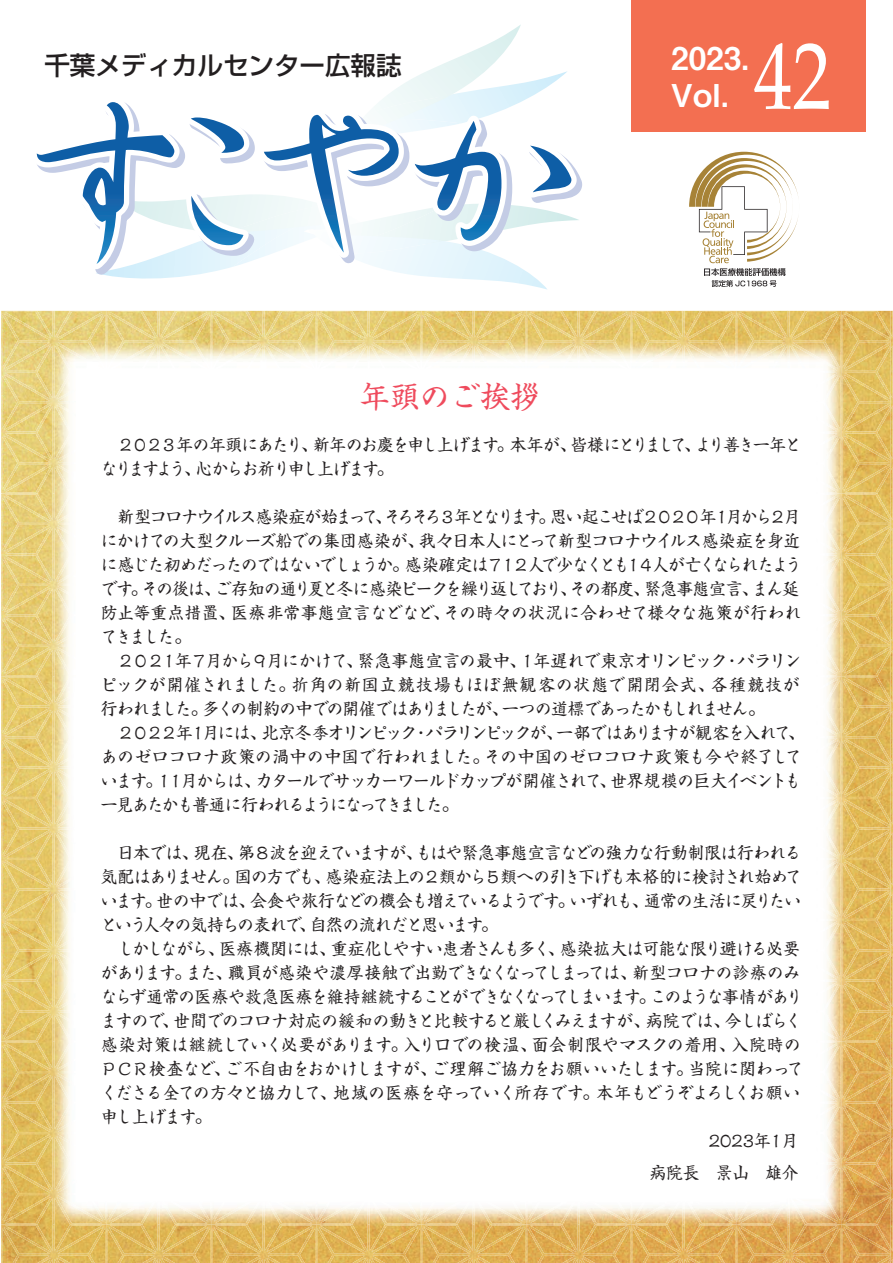
<style>
.page{position:relative;width:893px;height:1263px;background:#fff}
.page>*{position:absolute;margin:0;border:0;box-sizing:border-box;transform-origin:0 0}
.t1{font:95.25px "Palatino";color:#fff;scale:.82 1}
.t2{font:31.5px/37.8px "Midashi Go Pro MB31";color:#fff}
.t3{font:30px "Shinsei Kai Pro CBSK1";color:#ef4b5d}
.t4{font:500 25.5px "Shin Go Pro";color:#231f20}
.t5{font:16.5px/24px "Shinsei Kai Pro CBSK1";letter-spacing:-.045em;color:#231f20}
.t6{font:16.5px "Shinsei Kai Pro CBSK1";letter-spacing:-.02em;color:#231f20}
.t7{font:16.5px/24px "Shinsei Kai Pro CBSK1";letter-spacing:-.085em;color:#231f20}
.t8{font:16.5px "Shinsei Kai Pro CBSK1";letter-spacing:-.075em;color:#231f20}
.t9{font:16.5px "Shinsei Kai Pro CBSK1";letter-spacing:.015em;color:#231f20}
.t10{font:16.5px "Shinsei Kai Pro CBSK1";letter-spacing:.03em;color:#231f20}
.t11{font:16.5px "Shinsei Kai Pro CBSK1";color:#231f20}
</style>
<div class="page">
<img style="left:1px;top:1224px;width:1px;height:39px">
<img style="left:7px;top:310px;width:884px;height:953px">
<div style="left:631px;top:0;width:235px;height:131px;background:#f36f51"></div>
<svg style="left:36px;top:25px;width:546px;height:265px"></svg>
<svg style="left:689px;top:152px;width:109px;height:135px"></svg>
<h3 class="t4" style="left:44px;top:44px;width:358px">千葉メディカルセンター広報誌</h3>
<h1 class="t1" style="left:754px;top:-3px;width:96px">42</h1>
<h2 class="t2" style="left:671px;top:35px;width:80px">2023.<br>Vol.</h2>
<h3 class="t3" style="left:360px;top:373px;width:181px">年頭のご挨拶</h3>
<p class="t7" style="left:101px;top:431px;width:702px;text-indent:16px">２０２３年の年頭にあたり、新年のお慶を申し上げます。本年が、皆様にとりまして、より善き一年となりますよう、心からお祈り申し上げます。</p>
<p class="t5" style="left:101px;top:503px;width:702px;text-indent:16px">新型コロナウイルス感染症が始まって、そろそろ３年となります。思い起こせば２０２０年１月から２月にかけての大型クルーズ船での集団感染が、我々日本人にとって新型コロナウイルス感染症を身近に感じた初めだったのではないでしょうか。感染確定は７１２人で少なくとも１４人が亡くなられたようです。その後は、ご存知の通り夏と冬に感染ピークを繰り返しており、その都度、緊急事態宣言、まん延防止等重点措置、医療非常事態宣言などなど、その時々の状況に合わせて様々な施策が行われてきました。</p>
<p class="t5" style="left:101px;top:647px;width:701px;text-align:justify;text-indent:16px">２０２１年７月から９月にかけて、緊急事態宣言の最中、１年遅れで東京オリンピック・パラリンピックが開催されました。折角の新国立競技場もほぼ無観客の状態で開閉会式、各種競技が行われました。多くの制約の中での開催ではありましたが、一つの道標であったかもしれません。</p>
<p class="t5" style="left:101px;top:719px;width:705px;text-indent:16px">２０２２年１月には、北京冬季オリンピック・パラリンピックが、一部ではありますが観客を入れて、あのゼロコロナ政策の渦中の中国で行われました。その中国のゼロコロナ政策も今や終了しています。１１月からは、カタールでサッカーワールドカップが開催されて、世界規模の巨大イベントも一見あたかも普通に行われるようになってきました。</p>
<p class="t5" style="left:101px;top:839px;width:702px;text-align:justify;text-indent:16px">日本では、現在、第８波を迎えていますが、もはや緊急事態宣言などの強力な行動制限は行われる気配はありません。国の方でも、感染症法上の２類から５類への引き下げも本格的に検討され始めています。世の中では、会食や旅行などの機会も増えているようです。いずれも、通常の生活に戻りたいという人々の気持ちの表れで、自然の流れだと思います。</p>
<p class="t5" style="left:117px;top:935px;width:684px">しかしながら、医療機関には、重症化しやすい患者さんも多く、感染拡大は可能な限り避ける必要</p>
<p class="t6" style="left:101px;top:960px;width:701px">があります。また、職員が感染や濃厚接触で出勤できなくなってしまっては、新型コロナの診療のみ</p>
<p class="t8" style="left:101px;top:984px;width:703px">ならず通常の医療や救急医療を維持継続することができなくなってしまいます。このような事情があり</p>
<p class="t6" style="left:101px;top:1008px;width:702px">ますので、世間でのコロナ対応の緩和の動きと比較すると厳しくみえますが、病院では、今しばらく</p>
<p class="t10" style="left:101px;top:1032px;width:701px">感染対策は継続していく必要があります。入り口での検温、面会制限やマスクの着用、入院時の</p>
<p class="t9" style="left:101px;top:1056px;width:704px">ＰＣＲ検査など、ご不自由をおかけしますが、ご理解ご協力をお願いいたします。当院に関わって</p>
<p class="t5" style="left:101px;top:1079px;width:701px">くださる全ての方々と協力して、地域の医療を守っていく所存です。本年もどうぞよろしくお願い</p>
<p class="t5" style="left:101px;top:1103px;width:112px">申し上げます。</p>
<p class="t11" style="left:709px;top:1128px;width:91px">2023年1月</p>
<p class="t5" style="left:650px;top:1158px;width:150px">病院長　景山　雄介</p>
</div>
